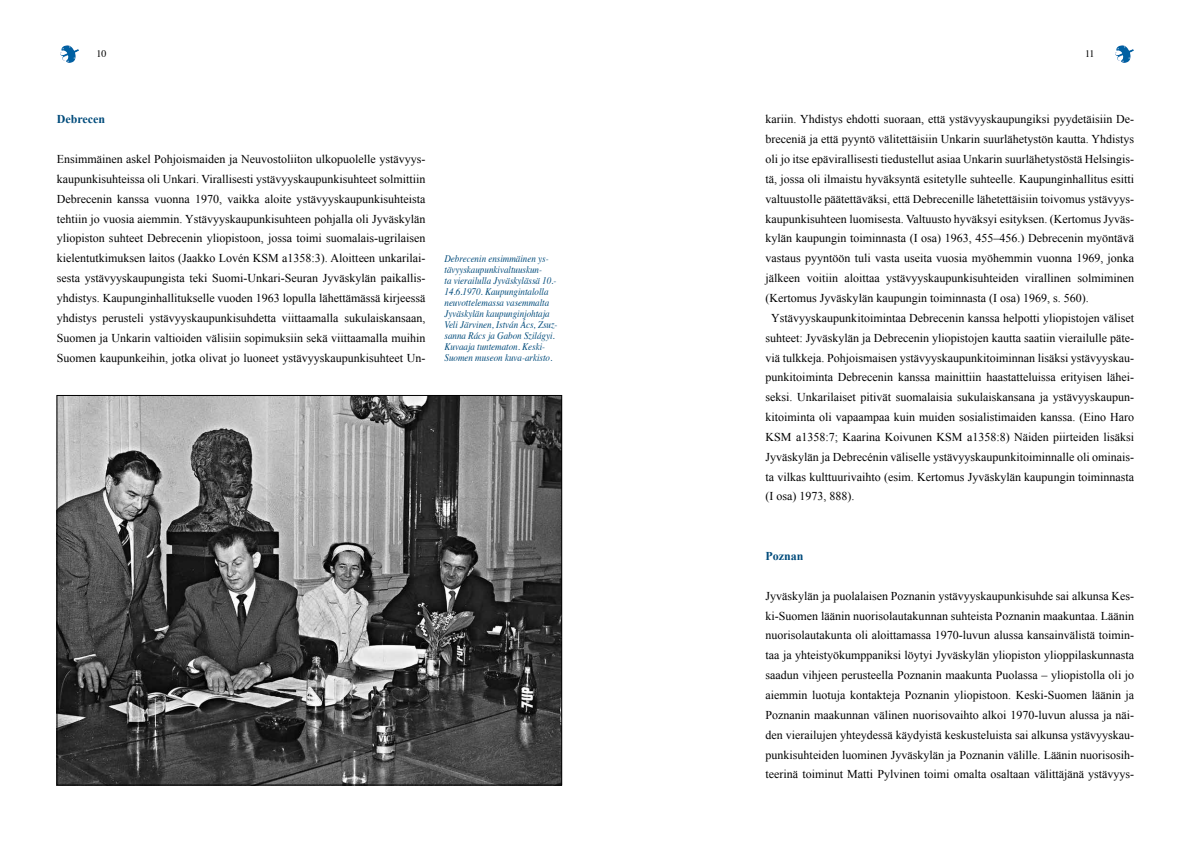
<style>
.page{position:relative;width:1191px;height:842px;background:#fff}
.page>*{position:absolute;margin:0;border:0;box-sizing:border-box;transform-origin:0 0}
.t1{font:12px/19.8px "Times New Roman";color:#000;text-align:justify}
.t2{font:700 12px "Times New Roman";color:#004b7b}
.t3{font:italic 10px/11px "Times";color:#004b7b;scale:.9 1}
.t4{font:10px "Times";color:#000}
</style>
<div class="page">
<svg style="left:61px;top:45px;width:6px;height:4px"></svg>
<svg style="left:1116px;top:45px;width:6px;height:5px"></svg>
<img style="left:59px;top:397px;width:501px;height:386px">
<p class="t4" style="left:96px;top:44px;width:11px">10</p>
<p class="t4" style="left:1085px;top:44px;width:11px">11</p>
<p class="t2" style="left:57px;top:111px;width:50px">Debrecen</p>
<p class="t1" style="left:57px;top:149px;width:370px">Ensimmäinen askel Pohjoismaiden ja Neuvostoliiton ulkopuolelle ystävyys&shy;kaupunkisuhteissa oli Unkari. Virallisesti ystävyyskaupunkisuhteet solmittiin Debrecenin kanssa vuonna 1970, vaikka aloite ystävyyskaupunkisuhteista tehtiin jo vuosia aiemmin. Ystävyyskaupunkisuhteen pohjalla oli Jyväskylän yliopiston suhteet Debrecenin yliopistoon, jossa toimi suomalais-ugrilaisen kielentutkimuksen laitos (Jaakko Lovén KSM a1358:3). Aloitteen unkarilai&shy;sesta ystävyyskaupungista teki Suomi-Unkari-Seuran Jyväskylän paikallis&shy;yhdistys. Kaupunginhallitukselle vuoden 1963 lopulla lähettämässä kirjeessä yhdistys perusteli ystävyyskaupunkisuhdetta viittaamalla sukulaiskansaan, Suomen ja Unkarin valtioiden välisiin sopimuksiin sekä viittaamalla muihin Suomen kaupunkeihin, jotka olivat jo luoneet ystävyyskaupunkisuhteet Un-</p>
<p class="t3" style="left:444px;top:253px;width:127px">Debrecenin ensimmäinen ys&shy;tävyyskaupunkivaltuuskun-<br>ta vierailulla Jyväskylässä 10.-<br>14.6.1970. Kaupungintalolla neuvottelemassa vasemmalta<br>Jyväskylän kaupunginjohtaja<br>Veli Järvinen, István Ács, Zsuz&shy;sanna Rács ja Gabon Szilágyi.<br>Kuvaaja tuntematon. Keski-<br>Suomen museon kuva-arkisto.</p>
<p class="t1" style="left:765px;top:109px;width:370px">kariin. Yhdistys ehdotti suoraan, että ystävyyskaupungiksi pyydetäisiin De-</p>
<p class="t1" style="left:765px;top:129px;width:370px">breceniä ja että pyyntö välitettäisiin Unkarin suurlähetystön kautta. Yhdistys</p>
<p class="t1" style="left:765px;top:149px;width:370px">oli jo itse epävirallisesti tiedustellut asiaa Unkarin suurlähetystöstä Helsingis-</p>
<p class="t1" style="left:765px;top:169px;width:370px">tä, jossa oli ilmaistu hyväksyntä esitetylle suhteelle. Kaupunginhallitus esitti</p>
<p class="t1" style="left:765px;top:189px;width:370px">valtuustolle päätettäväksi, että Debrecenille lähetettäisiin toivomus ystävyys-</p>
<p class="t1" style="left:765px;top:208px;width:370px">kaupunkisuhteen luomisesta. Valtuusto hyväksyi esityksen. (Kertomus Jyväs-</p>
<p class="t1" style="left:765px;top:228px;width:370px">kylän kaupungin toiminnasta (I osa) 1963, 455–456.) Debrecenin myöntävä</p>
<p class="t1" style="left:765px;top:248px;width:370px">vastaus pyyntöön tuli vasta useita vuosia myöhemmin vuonna 1969, jonka</p>
<p class="t1" style="left:765px;top:268px;width:370px">jälkeen voitiin aloittaa ystävyyskaupunkisuhteiden virallinen solmiminen</p>
<p class="t1" style="left:765px;top:288px;width:324px">(Kertomus Jyväskylän kaupungin toiminnasta (I osa) 1969, s. 560).</p>
<p class="t1" style="left:771px;top:308px;width:364px">Ystävyyskaupunkitoimintaa Debrecenin kanssa helpotti yliopistojen väliset</p>
<p class="t1" style="left:765px;top:328px;width:370px">suhteet: Jyväskylän ja Debrecenin yliopistojen kautta saatiin vierailulle päte-</p>
<p class="t1" style="left:765px;top:347px;width:370px">viä tulkkeja. Pohjoismaisen ystävyyskaupunkitoiminnan lisäksi ystävyyskau-</p>
<p class="t1" style="left:765px;top:367px;width:370px">punkitoiminta Debrecenin kanssa mainittiin haastatteluissa erityisen lähei-</p>
<p class="t1" style="left:765px;top:387px;width:370px">seksi. Unkarilaiset pitivät suomalaisia sukulaiskansana ja ystävyyskaupun-</p>
<p class="t1" style="left:765px;top:407px;width:370px">kitoiminta oli vapaampaa kuin muiden sosialistimaiden kanssa. (Eino Haro</p>
<p class="t1" style="left:765px;top:427px;width:370px">KSM a1358:7; Kaarina Koivunen KSM a1358:8) Näiden piirteiden lisäksi</p>
<p class="t1" style="left:765px;top:447px;width:370px">Jyväskylän ja Debrecénin väliselle ystävyyskaupunkitoiminnalle oli ominais-</p>
<p class="t1" style="left:765px;top:466px;width:370px">ta vilkas kulttuurivaihto (esim. Kertomus Jyväskylän kaupungin toiminnasta</p>
<p class="t1" style="left:765px;top:486px;width:90px">(I osa) 1973, 888).</p>
<p class="t2" style="left:765px;top:548px;width:40px">Poznan</p>
<p class="t1" style="left:765px;top:586px;width:370px">Jyväskylän ja puolalaisen Poznanin ystävyyskaupunkisuhde sai alkunsa Kes&shy;ki-Suomen läänin nuorisolautakunnan suhteista Poznanin maakuntaa. Läänin nuorisolautakunta oli aloittamassa 1970-luvun alussa kansainvälistä toimin&shy;taa ja yhteistyökumppaniksi löytyi Jyväskylän yliopiston ylioppilaskunnasta saadun vihjeen perusteella Poznanin maakunta Puolassa – yliopistolla oli jo aiemmin luotuja kontakteja Poznanin yliopistoon. Keski-Suomen läänin ja Poznanin maakunnan välinen nuorisovaihto alkoi 1970-luvun alussa ja näi&shy;den vierailujen yhteydessä käydyistä keskusteluista sai alkunsa ystävyyskau&shy;punkisuhteiden luominen Jyväskylän ja Poznanin välille. Läänin nuorisosih&shy;teerinä toiminut Matti Pylvinen toimi omalta osaltaan välittäjänä ystävyys-</p>
</div>
